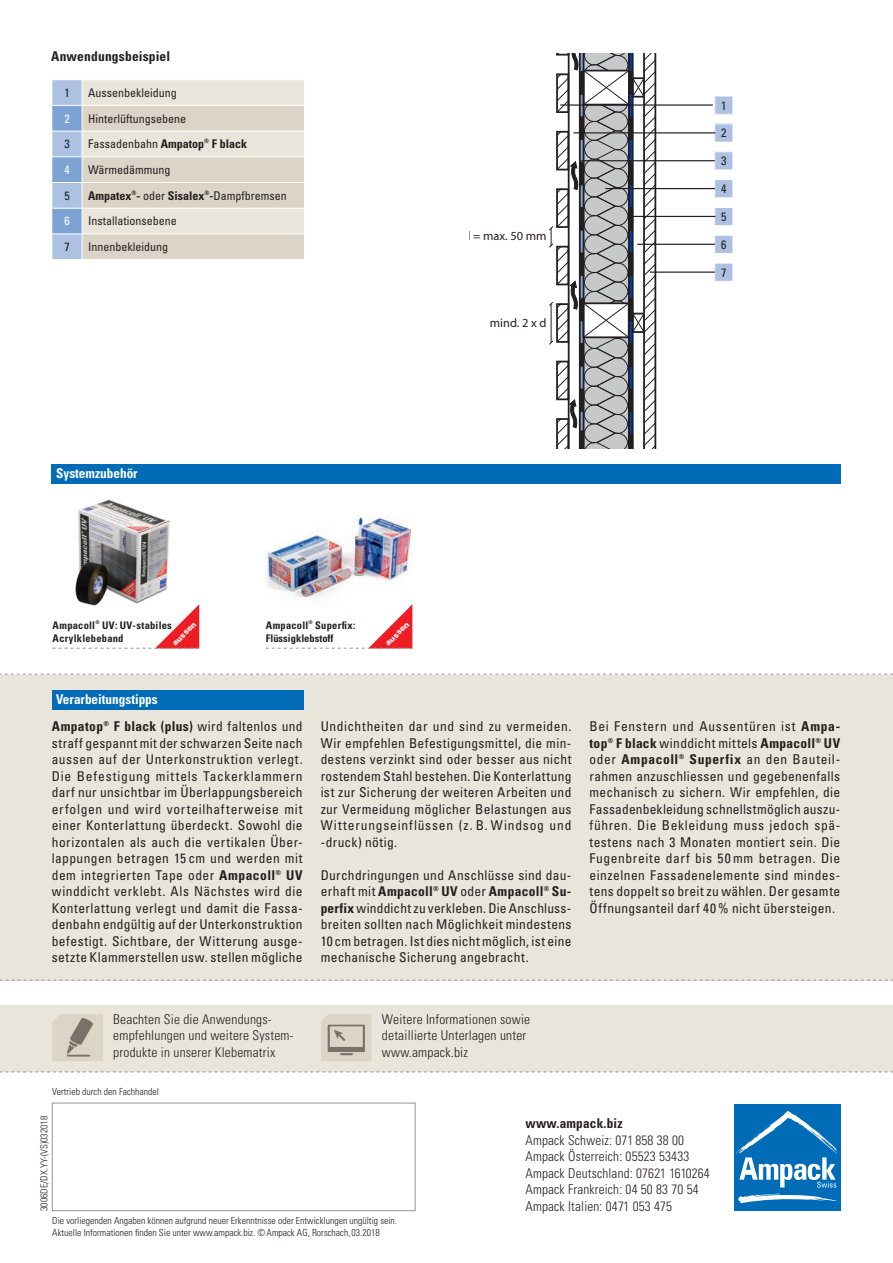
<style>
.page{position:relative;width:893px;height:1263px;background:#fff}
.page>*{position:absolute;margin:0;border:0;box-sizing:border-box;transform-origin:0 0}
.Infos_Lauftext{font:condensed 13.5px/16.5px "Univers LT Std";letter-spacing:.025em;color:#231f20;text-align:justify}
.Infos_Lauftext-2{font:300 condensed 13.5px/16.5px "Univers LT Std";letter-spacing:.015em;color:#231f20}
.t1{font:700 condensed 13.5px "Univers LT Std";letter-spacing:.015em;color:#231f20}
.t2{font:700 condensed 13.5px "Univers LT Std";color:#fff}
.t3{font:12.45px "Myriad Pro";color:#231f20}
.Ziffer_Quadrat{font:condensed 12.15px "Univers LT Std";color:#231f20}
.t4{font:condensed 12px "Univers LT Std";color:#231f20}
.t5{font:700 condensed 12px "Univers LT Std";color:#231f20}
.t6{font:condensed 12px "Univers LT Std";color:#fff}
._05_Produkteinfos{font:700 condensed 10.5px/13.5px "Univers LT Std";letter-spacing:.02em;color:#231f20}
._05_Produkteinfos-2{font:700 condensed 10.5px/13.5px "Univers LT Std";color:#231f20}
.t7{font:300 condensed 9.75px "Univers LT Std";color:#231f20}
.t8{font:900 8.25px "Univers LT Std";color:#fff}
.s1{font-weight:400}
.s2{font-weight:700}
</style>
<div class="page">
<svg style="left:549px;top:53px;width:107px;height:395px"></svg>
<hr style="left:568px;top:53px;width:2px;height:395px;background:#231f20">
<div style="left:0;top:675px;width:893px;height:305px;background:#eae5da"></div>
<div style="left:0;top:1005px;width:893px;height:66px;background:#eae5da"></div>
<div style="left:52px;top:690px;width:251px;height:20px;background:#006cb7"></div>
<div style="left:52px;top:464px;width:789px;height:20px;background:#006cb7"></div>
<svg style="left:52px;top:1014px;width:51px;height:47px;background:#cac2b5"></svg>
<svg style="left:321px;top:1014px;width:51px;height:47px;background:#cbc3b6"></svg>
<svg style="left:0;top:674px;width:893px;height:1px"></svg>
<svg style="left:0;top:980px;width:893px;height:1px"></svg>
<svg style="left:0;top:1071px;width:893px;height:1px"></svg>
<div style="left:734px;top:1104px;width:107px;height:107px;background:#006cb7"></div>
<svg style="left:736px;top:1111px;width:102px;height:92px"></svg>
<div style="left:52px;top:1103px;width:363px;height:108px;border:1px solid #939598"></div>
<img style="left:266px;top:516px;width:147px;height:82px">
<svg style="left:266px;top:604px;width:147px;height:45px"></svg>
<img style="left:75px;top:499px;width:95px;height:105px">
<svg style="left:53px;top:604px;width:146px;height:45px"></svg>
<svg style="left:52px;top:80px;width:252px;height:179px;background:#d9d7d1"></svg>
<hr style="left:82px;top:105px;width:222px;height:1px;background:#fff">
<hr style="left:82px;top:131px;width:222px;height:1px;background:#fff">
<hr style="left:82px;top:156px;width:222px;height:1px;background:#fff">
<hr style="left:82px;top:182px;width:222px;height:1px;background:#fff">
<hr style="left:82px;top:208px;width:222px;height:1px;background:#fff">
<hr style="left:82px;top:233px;width:222px;height:1px;background:#fff">
<div style="left:715px;top:96px;width:18px;height:18px;background:#adc2e3"></div>
<div style="left:714px;top:96px;width:19px;height:19px;border:1px solid #fff"></div>
<div style="left:715px;top:124px;width:18px;height:18px;background:#adc2e3"></div>
<div style="left:714px;top:124px;width:19px;height:18px;border:1px solid #fff"></div>
<div style="left:715px;top:152px;width:18px;height:18px;background:#adc2e3"></div>
<div style="left:714px;top:151px;width:19px;height:19px;border:1px solid #fff"></div>
<div style="left:715px;top:180px;width:18px;height:18px;background:#adc2e3"></div>
<div style="left:714px;top:179px;width:19px;height:19px;border:1px solid #fff"></div>
<div style="left:715px;top:207px;width:18px;height:19px;background:#adc2e3"></div>
<div style="left:714px;top:207px;width:19px;height:19px;border:1px solid #fff"></div>
<div style="left:715px;top:235px;width:18px;height:18px;background:#adc2e3"></div>
<div style="left:714px;top:235px;width:19px;height:19px;border:1px solid #fff"></div>
<div style="left:715px;top:263px;width:18px;height:18px;background:#adc2e3"></div>
<div style="left:714px;top:263px;width:19px;height:19px;border:1px solid #fff"></div>
<hr style="left:560px;top:104px;width:153px;height:2px;background:#231f20">
<hr style="left:573px;top:132px;width:142px;height:1px;background:#231f20">
<hr style="left:581px;top:160px;width:134px;height:1px;background:#231f20">
<hr style="left:605px;top:188px;width:110px;height:1px;background:#231f20">
<hr style="left:631px;top:216px;width:84px;height:1px;background:#231f20">
<hr style="left:637px;top:244px;width:78px;height:1px;background:#231f20">
<hr style="left:650px;top:271px;width:65px;height:2px;background:#231f20">
<p class="t1" style="left:51px;top:48px;width:121px">Anwendungsbeispiel</p>
<p class="t4" style="left:65px;top:85px;width:7px">1</p>
<p class="t4" style="left:88px;top:85px;width:90px">Aussenbekleidung</p>
<p class="t6" style="left:65px;top:111px;width:7px">2</p>
<p class="t4" style="left:88px;top:111px;width:99px">Hinterlüftungsebene</p>
<p class="t4" style="left:65px;top:136px;width:7px">3</p>
<p class="t5" style="left:88px;top:137px;width:160px"><span class="s1">Fassadenbahn</span> Ampatop<sup>®</sup> F black</p>
<p class="t6" style="left:65px;top:162px;width:7px">4</p>
<p class="t4" style="left:88px;top:162px;width:84px">Wärmedämmung</p>
<p class="t4" style="left:65px;top:188px;width:7px">5</p>
<p class="t5" style="left:88px;top:188px;width:200px">Ampatex<sup>®</sup>- <span class="s1">oder</span> Sisalex<sup>®</sup>-<span class="s1">Dampfbremsen</span></p>
<p class="t6" style="left:65px;top:213px;width:7px">6</p>
<p class="t4" style="left:88px;top:213px;width:90px">Installationsebene</p>
<p class="t4" style="left:65px;top:239px;width:7px">7</p>
<p class="t4" style="left:88px;top:239px;width:81px">Innenbekleidung</p>
<p class="t3" style="left:463px;top:228px;width:85px">d = max. 50 mm</p>
<p class="t3" style="left:490px;top:316px;width:58px">mind. 2 x d</p>
<p class="Ziffer_Quadrat" style="left:721px;top:98px;width:7px">1</p>
<p class="Ziffer_Quadrat" style="left:721px;top:125px;width:7px">2</p>
<p class="Ziffer_Quadrat" style="left:721px;top:153px;width:7px">3</p>
<p class="Ziffer_Quadrat" style="left:721px;top:181px;width:7px">4</p>
<p class="Ziffer_Quadrat" style="left:721px;top:209px;width:7px">5</p>
<p class="Ziffer_Quadrat" style="left:721px;top:237px;width:7px">6</p>
<p class="Ziffer_Quadrat" style="left:721px;top:265px;width:7px">7</p>
<p class="t2" style="left:56px;top:465px;width:83px">Systemzubehör</p>
<p class="_05_Produkteinfos" style="left:53px;top:618px;width:121px">Ampacoll<sup>®</sup> UV: UV-stabiles<br>Acrylklebeband</p>
<p class="t8" style="left:170px;top:640px;width:32px;rotate:-45deg">aussen</p>
<p class="_05_Produkteinfos-2" style="left:266px;top:618px;width:91px">Ampacoll<sup>®</sup> Superfix:<br>Flüssigklebstoff</p>
<p class="t8" style="left:383px;top:640px;width:32px;rotate:-45deg">aussen</p>
<p class="t2" style="left:56px;top:691px;width:103px">Verarbeitungstipps</p>
<p class="Infos_Lauftext" style="left:52px;top:718px;width:252px"><span class="s2">Ampatop</span><sup>®</sup> <span class="s2">F black (plus)</span> wird faltenlos und straff gespannt mit der schwarzen Seite nach aussen auf der Unterkonstruktion verlegt.<br>Die Befestigung mittels Tackerklammern darf nur unsichtbar im Überlappungsbereich erfolgen und wird vorteilhafterweise mit einer Konterlattung überdeckt. Sowohl die horizontalen als auch die vertikalen Über&shy;lappungen betragen 15 cm und werden mit dem integrierten Tape oder <span class="s2">Ampacoll</span><sup>®</sup> <span class="s2">UV </span>winddicht verklebt. Als Nächstes wird die Konterlattung verlegt und damit die Fassa&shy;denbahn endgültig auf der Unterkonstruktion befestigt. Sichtbare, der Witterung ausge&shy;setzte Klammerstellen usw. stellen mögliche</p>
<p class="Infos_Lauftext" style="left:321px;top:718px;width:252px">Undichtheiten dar und sind zu vermeiden.<br>Wir empfehlen Befestigungsmittel, die min&shy;destens verzinkt sind oder besser aus nicht rostendem Stahl bestehen. Die Konterlattung ist zur Sicherung der weiteren Arbeiten und zur Vermeidung möglicher Belastungen aus Witterungseinflüssen (z. B. Windsog und -druck) nötig.</p>
<p class="Infos_Lauftext" style="left:321px;top:867px;width:252px">Durchdringungen und Anschlüsse sind dau&shy;erhaft mit <span class="s2">Ampacoll</span><sup>®</sup> <span class="s2">UV</span> oder <span class="s2">Ampacoll</span><sup>®</sup> <span class="s2">Su&shy;perfix</span> winddicht zu verkleben. Die Anschluss&shy;breiten sollten nach Möglichkeit mindestens 10 cm betragen. Ist dies nicht möglich, ist eine mechanische Sicherung angebracht.</p>
<p class="Infos_Lauftext" style="left:589px;top:718px;width:252px">Bei Fenstern und Aussentüren ist <span class="s2">Ampa&shy;top</span><sup>®</sup> <span class="s2">F black</span> winddicht mittels <span class="s2">Ampacoll</span><sup>®</sup> <span class="s2">UV </span>oder <span class="s2">Ampacoll</span><sup>®</sup> <span class="s2">Superfix</span> an den Bauteil&shy;rahmen anzuschliessen und gegebenenfalls mechanisch zu sichern. Wir empfehlen, die Fassadenbekleidung schnellstmöglich auszu&shy;führen. Die Bekleidung muss jedoch spä&shy;testens nach 3 Monaten montiert sein. Die Fugenbreite darf bis 50 mm betragen. Die einzelnen Fassadenelemente sind mindes&shy;tens doppelt so breit zu wählen. Der gesamte Öffnungsanteil darf 40% nicht übersteigen.</p>
<p class="Infos_Lauftext-2" style="left:113px;top:1011px;width:182px">Beachten Sie die Anwendungs&shy;empfehlungen und weitere System&shy;produkte in unserer Klebematrix</p>
<p class="Infos_Lauftext-2" style="left:382px;top:1011px;width:150px">Weitere Informationen sowie detaillierte Unterlagen unter www.ampack.biz</p>
<p class="t7" style="left:52px;top:1086px;width:108px">Vertrieb durch den Fachhandel</p>
<p class="t7" style="left:38px;top:1211px;width:96px;rotate:-90deg">3006DE/DX.YY-(VS)032018</p>
<p class="t7" style="left:52px;top:1214px;width:346px">Die vorliegenden Angaben können aufgrund neuer Erkenntnisse oder Entwicklungen ungültig sein.</p>
<p class="t7" style="left:52px;top:1226px;width:329px">Aktuelle Informationen finden Sie unter www.ampack.biz. ©Ampack AG, Rorschach, 03.2018</p>
<p class="t1" style="left:526px;top:1115px;width:98px">www.ampack.biz</p>
<p class="Infos_Lauftext-2" style="left:526px;top:1132px;width:160px">Ampack Schweiz: 071 858 38 00</p>
<p class="Infos_Lauftext-2" style="left:526px;top:1148px;width:165px">Ampack Österreich: 05523 53433</p>
<p class="Infos_Lauftext-2" style="left:526px;top:1165px;width:186px">Ampack Deutschland: 07621 1610264</p>
<p class="Infos_Lauftext-2" style="left:526px;top:1181px;width:175px">Ampack Frankreich: 04 50 83 70 54</p>
<p class="Infos_Lauftext-2" style="left:526px;top:1198px;width:148px">Ampack Italien: 0471 053 475</p>
</div>
